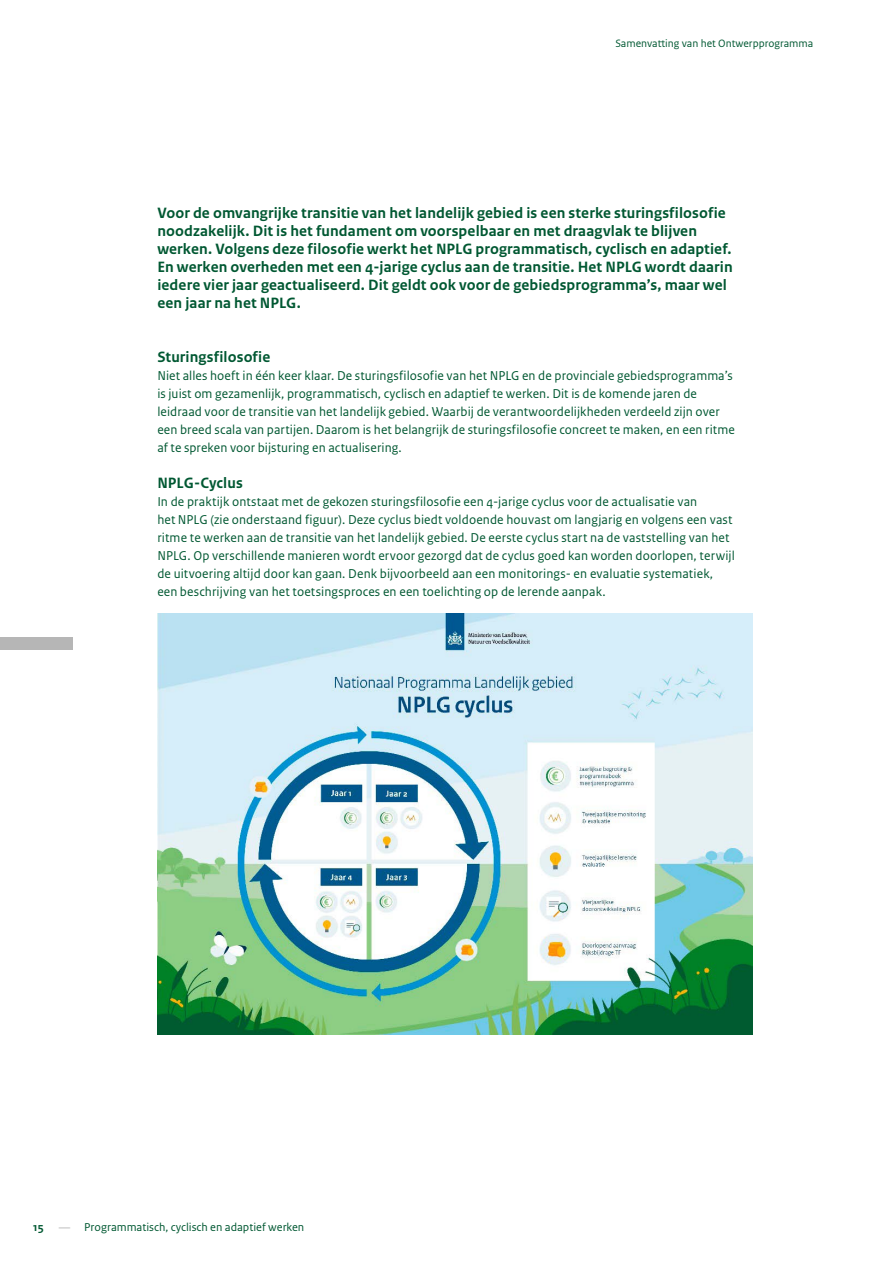
<style>
.page{position:relative;width:893px;height:1263px;background:#fff}
.page>*{position:absolute;margin:0;border:0;box-sizing:border-box;transform-origin:0 0}
.P_Intro{font:700 15.75px/18px "Rijksoverheid Sans Text";letter-spacing:.01em;color:#005832}
.H3_Paragraafkop{font:700 15.75px "Rijksoverheid Sans Text";letter-spacing:.005em;color:#005832}
.P_Broodtekst{font:13.5px/18px "Rijksoverheid Sans Text";letter-spacing:.01em;color:#005832}
.t1{font:12px "Rijksoverheid Sans Text";color:#005832}
.t2{font:11.25px "Rijksoverheid Sans Text Regular 2";color:#005832}
.s1{font-weight:700}
.s2{color:#b6b6b6}
</style>
<div class="page">
<div style="left:0;top:637px;width:72px;height:13px;background:#b6b6b6"></div>
<img style="left:157px;top:614px;width:596px;height:421px">
<p class="t2" style="left:615px;top:37px;width:199px">Samenvatting van het Ontwerpprogramma</p>
<p class="P_Intro" style="left:157px;top:204px;width:577px">Voor de omvangrijke transitie van het landelijk gebied is een sterke sturingsfilosofie noodzakelijk. Dit is het fundament om voorspelbaar en met draagvlak te blijven werken. Volgens deze filosofie werkt het NPLG programmatisch, cyclisch en adaptief.<br>En werken overheden met een 4-jarige cyclus aan de transitie. Het NPLG wordt daarin iedere vier jaar geactualiseerd. Dit geldt ook voor de gebiedsprogramma’s, maar wel een jaar na het NPLG.</p>
<h3 class="H3_Paragraafkop" style="left:157px;top:348px;width:115px">Sturingsfilosofie</h3>
<p class="P_Broodtekst" style="left:157px;top:367px;width:579px">Niet alles hoeft in één keer klaar. De sturingsfilosofie van het NPLG en de provinciale gebiedsprogramma’s is juist om gezamenlijk, programmatisch, cyclisch en adaptief te werken. Dit is de komende jaren de leidraad voor de transitie van het landelijk gebied. Waarbij de verantwoordelijkheden verdeeld zijn over een breed scala van partijen. Daarom is het belangrijk de sturingsfilosofie concreet te maken, en een ritme af te spreken voor bijsturing en actualisering.</p>
<h3 class="H3_Paragraafkop" style="left:157px;top:474px;width:87px">NPLG-Cyclus</h3>
<p class="P_Broodtekst" style="left:157px;top:493px;width:579px">In de praktijk ontstaat met de gekozen sturingsfilosofie een 4-jarige cyclus voor de actualisatie van<br>het NPLG (zie onderstaand figuur). Deze cyclus biedt voldoende houvast om langjarig en volgens een vast ritme te werken aan de transitie van het landelijk gebied. De eerste cyclus start na de vaststelling van het NPLG. Op verschillende manieren wordt ervoor gezorgd dat de cyclus goed kan worden doorlopen, terwijl de uitvoering altijd door kan gaan. Denk bijvoorbeeld aan een monitorings- en evaluatie systematiek, een beschrijving van het toetsingsproces en een toelichting op de lerende aanpak.</p>
<p class="t1" style="left:33px;top:1220px;width:273px"><span class="s1">15</span> <span class="s2">—</span> Programmatisch, cyclisch en adaptief werken</p>
</div>
